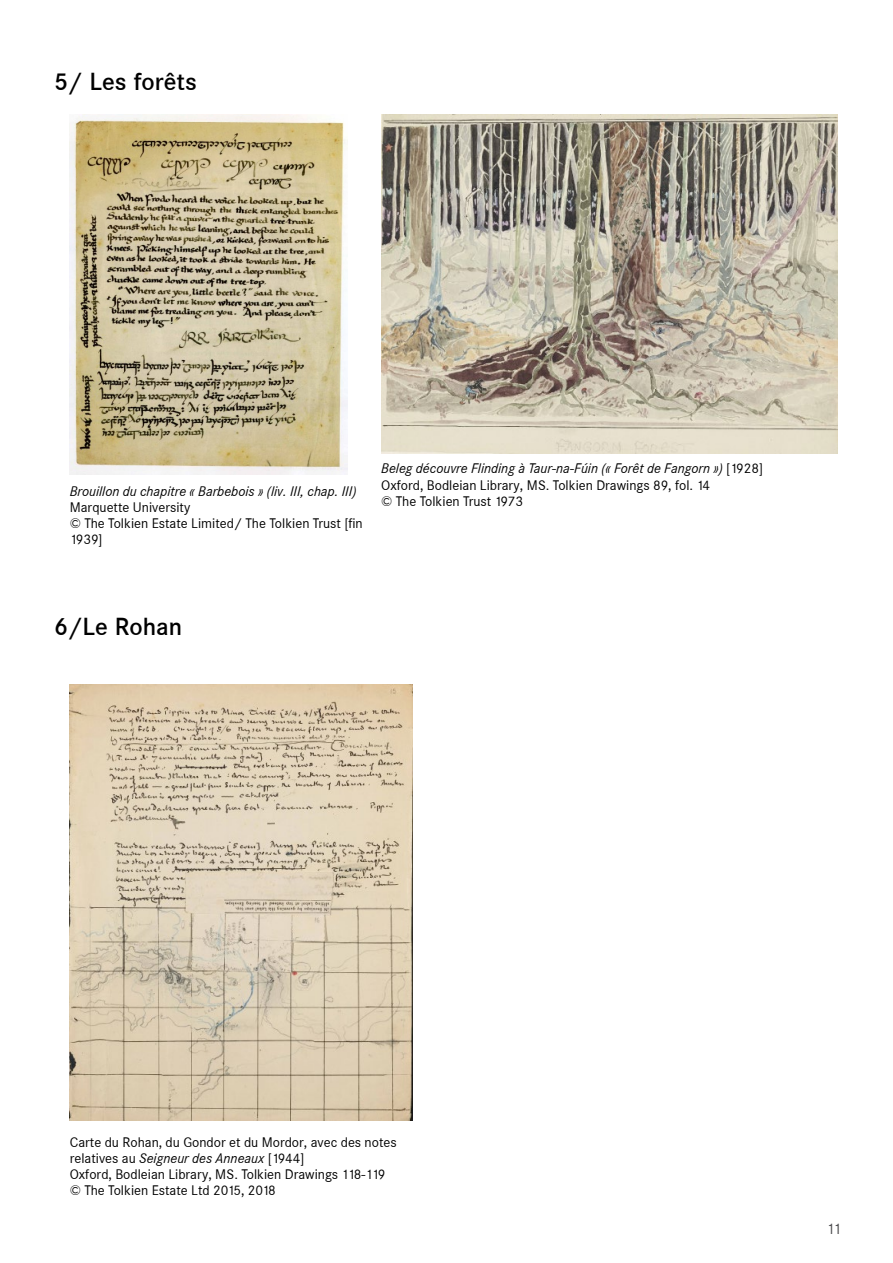
<style>
.page{position:relative;width:893px;height:1263px;background:#fff}
.page>*{position:absolute;margin:0;border:0;box-sizing:border-box;transform-origin:0 0}
.t1{font:500 24px "Corporate SBQ";color:#000}
.t2{font:15px "Corporate SBQ";color:#4d4d4f}
.t3{font:13.5px/16.2px "Corporate SBQ";color:#000}
.t4{font:italic 13.5px "Corporate SBQ";color:#000}
.s1{font-style:italic}
</style>
<div class="page">
<img style="left:70px;top:115px;width:277px;height:359px">
<img style="left:381px;top:115px;width:457px;height:338px">
<img style="left:70px;top:685px;width:342px;height:436px">
<h1 class="t1" style="left:54px;top:68px;width:144px">5/ Les forêts</h1>
<p class="t4" style="left:70px;top:483px;width:288px">Brouillon du chapitre « Barbebois » (liv. III, chap. III)</p>
<p class="t3" style="left:70px;top:499px;width:294px">Marquette University<br>© The Tolkien Estate Limited/ The Tolkien Trust [fin<br>1939]</p>
<p class="t3" style="left:381px;top:461px;width:383px"><span class="s1">Beleg découvre Flinding à Taur-na-Fúin (« Forêt de Fangorn »)</span> [1928]<br>Oxford, Bodleian Library, MS. Tolkien Drawings 89, fol. 14<br>© The Tolkien Trust 1973</p>
<h1 class="t1" style="left:54px;top:613px;width:130px">6/Le Rohan</h1>
<p class="t3" style="left:70px;top:1134px;width:328px">Carte du Rohan, du Gondor et du Mordor, avec des notes relatives au <span class="s1">Seigneur des Anneaux</span> [1944]<br>Oxford, Bodleian Library, MS. Tolkien Drawings 118-119 © The Tolkien Estate Ltd 2015, 2018</p>
<p class="t2" style="left:826px;top:1219px;width:17px">11</p>
</div>
